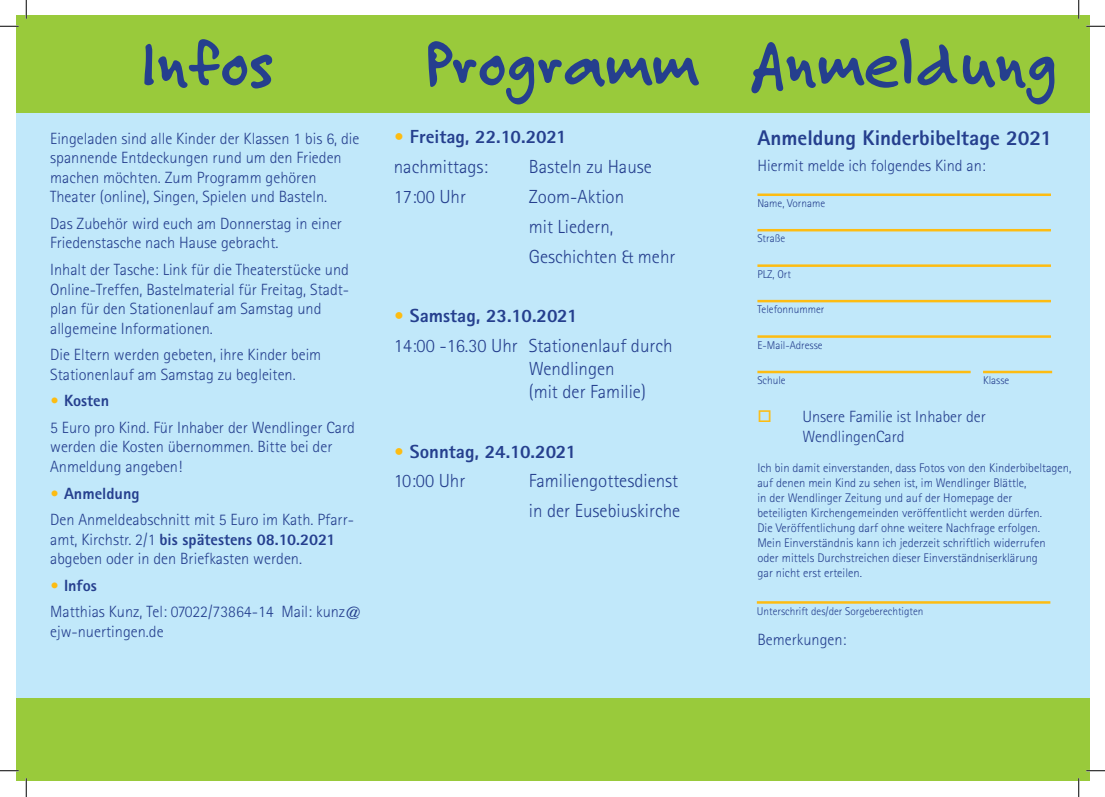
<style>
.page{position:relative;width:1105px;height:797px;background:#fff}
.page>*{position:absolute;margin:0;border:0;box-sizing:border-box;transform-origin:0 0}
.t1{font:700 68.75px "Felt Tip Roman";color:#253f8e}
.t2{font:800 21.25px "Rotis Sans Serif Std";color:#253f8e}
.t3{font:300 18.88px/22.8px "Rotis Sans Serif Std";color:#253f8e}
.t4{font:800 18.88px "Rotis Sans Serif Std";color:#253f8e}
.t5{font:300 16.25px/19.5px "Rotis Sans Serif Std";color:#253f8e}
.t6{font:800 16.25px "Rotis Sans Serif Std";color:#253f8e}
.t7{font:300 12.5px "Rotis Sans Serif Std";color:#253f8e}
.t8{font:300 11.25px "Rotis Sans Serif Std";color:#253f8e}
.s1{color:#fdbc12}
.s2{font-weight:800}
</style>
<div class="page">
<div style="left:16px;top:16px;width:1073px;height:97px;background:#99ca3b"></div>
<div style="left:16px;top:697px;width:1073px;height:84px;background:#99ca3b"></div>
<div style="left:16px;top:113px;width:1073px;height:584px;background:#c1e8fa"></div>
<hr style="left:757px;top:193px;width:294px;height:3px;background:#fdbc12">
<hr style="left:757px;top:229px;width:294px;height:2px;background:#fdbc12">
<hr style="left:757px;top:264px;width:294px;height:3px;background:#fdbc12">
<hr style="left:757px;top:300px;width:294px;height:2px;background:#fdbc12">
<hr style="left:757px;top:335px;width:294px;height:3px;background:#fdbc12">
<hr style="left:757px;top:371px;width:214px;height:2px;background:#fdbc12">
<hr style="left:983px;top:371px;width:69px;height:2px;background:#fdbc12">
<hr style="left:757px;top:601px;width:293px;height:2px;background:#fdbc12">
<svg style="left:0;top:25px;width:19px;height:2px"></svg>
<svg style="left:1086px;top:25px;width:19px;height:2px"></svg>
<svg style="left:0;top:770px;width:19px;height:1px"></svg>
<svg style="left:1086px;top:770px;width:19px;height:1px"></svg>
<svg style="left:25px;top:0;width:2px;height:19px"></svg>
<svg style="left:25px;top:778px;width:2px;height:19px"></svg>
<svg style="left:1078px;top:0;width:1px;height:19px"></svg>
<svg style="left:1078px;top:778px;width:1px;height:19px"></svg>
<p class="t1" style="left:141px;top:18px;width:135px">Infos</p>
<p class="t1" style="left:425px;top:18px;width:275px">Programm</p>
<p class="t1" style="left:750px;top:18px;width:310px">Anmeldung</p>
<p class="t5" style="left:50px;top:129px;width:311px">Eingeladen sind alle Kinder der Klassen 1 bis 6, die spannende Entdeckungen rund um den Frieden machen möchten. Zum Programm gehören</p>
<p class="t5" style="left:50px;top:187px;width:279px">Theater (online), Singen, Spielen und Basteln.</p>
<p class="t5" style="left:50px;top:214px;width:293px">Das Zubehör wird euch am Donnerstag in einer<br>Friedenstasche nach Hause gebracht.</p>
<p class="t5" style="left:50px;top:260px;width:301px;text-align:justify">Inhalt der Tasche: Link für die Theaterstücke und Online-Treffen, Bastelmaterial für Freitag, Stadt&shy;plan für den Stationenlauf am Samstag und</p>
<p class="t5" style="left:50px;top:318px;width:164px">allgemeine Informationen.</p>
<p class="t5" style="left:50px;top:345px;width:273px">Die Eltern werden gebeten, ihre Kinder beim</p>
<p class="t5" style="left:50px;top:364px;width:247px">Stationenlauf am Samstag zu begleiten.</p>
<p class="t6" style="left:50px;top:390px;width:60px"><span class="s1">•</span> Kosten</p>
<p class="t5" style="left:50px;top:417px;width:306px">5 Euro pro Kind. Für Inhaber der Wendlinger Card werden die Kosten übernommen. Bitte bei der<br>Anmeldung angeben!</p>
<p class="t6" style="left:50px;top:482px;width:91px"><span class="s1">•</span> Anmeldung</p>
<p class="t5" style="left:50px;top:510px;width:305px">Den Anmeldeabschnitt mit 5 Euro im Kath. Pfarr&shy;amt, Kirchstr. 2/1 <span class="s2">bis spätestens 08.10.2021</span></p>
<p class="t5" style="left:50px;top:549px;width:253px">abgeben oder in den Briefkasten werden.</p>
<p class="t6" style="left:50px;top:575px;width:48px"><span class="s1">•</span> Infos</p>
<p class="t5" style="left:50px;top:602px;width:313px">Matthias Kunz, Tel: 07022/73864-14 Mail: kunz@ ejw-nuertingen.de</p>
<p class="t4" style="left:394px;top:124px;width:174px"><span class="s1">•</span> Freitag, 22.10.2021</p>
<p class="t3" style="left:394px;top:155px;width:96px">nachmittags:</p>
<p class="t3" style="left:529px;top:155px;width:125px">Basteln zu Hause</p>
<p class="t3" style="left:394px;top:185px;width:74px">17:00 Uhr</p>
<p class="t3" style="left:529px;top:185px;width:97px">Zoom-Aktion</p>
<p class="t3" style="left:529px;top:215px;width:86px">mit Liedern,</p>
<p class="t3" style="left:529px;top:245px;width:148px">Geschichten &amp; mehr</p>
<p class="t2" style="left:757px;top:124px;width:296px">Anmeldung Kinderbibeltage 2021</p>
<p class="t5" style="left:757px;top:156px;width:230px">Hiermit melde ich folgendes Kind an:</p>
<p class="t8" style="left:757px;top:197px;width:69px">Name, Vorname</p>
<p class="t8" style="left:757px;top:232px;width:29px">Straße</p>
<p class="t8" style="left:757px;top:268px;width:35px">PLZ, Ort</p>
<p class="t8" style="left:757px;top:303px;width:69px">Telefonnummer</p>
<p class="t8" style="left:757px;top:338px;width:67px">E-Mail-Adresse</p>
<p class="t8" style="left:757px;top:374px;width:30px">Schule</p>
<p class="t8" style="left:983px;top:374px;width:28px">Klasse</p>
<p class="t4" style="left:394px;top:304px;width:185px"><span class="s1">•</span> Samstag, 23.10.2021</p>
<p class="t3" style="left:529px;top:334px;width:145px;text-indent:-135px">14:00 -16.30 Uhr Stationenlauf durch<br>Wendlingen<br>(mit der Familie)</p>
<p class="t5" style="left:757px;top:407px;width:230px"><span class="s1">□</span> Unsere Familie ist Inhaber der</p>
<p class="t5" style="left:802px;top:427px;width:104px">WendlingenCard</p>
<p class="t7" style="left:757px;top:460px;width:316px">Ich bin damit einverstanden, dass Fotos von den Kinderbibeltagen,</p>
<p class="t7" style="left:757px;top:475px;width:270px">auf denen mein Kind zu sehen ist, im Wendlinger Blättle,</p>
<p class="t7" style="left:757px;top:490px;width:257px">in der Wendlinger Zeitung und auf der Homepage der</p>
<p class="t7" style="left:757px;top:505px;width:286px">beteiligten Kirchengemeinden veröffentlicht werden dürfen.</p>
<p class="t7" style="left:757px;top:520px;width:284px">Die Veröffentlichung darf ohne weitere Nachfrage erfolgen.</p>
<p class="t7" style="left:757px;top:535px;width:290px">Mein Einverständnis kann ich jederzeit schriftlich widerrufen</p>
<p class="t7" style="left:757px;top:550px;width:282px">oder mittels Durchstreichen dieser Einverständniserklärung</p>
<p class="t7" style="left:757px;top:565px;width:106px">gar nicht erst erteilen.</p>
<p class="t4" style="left:394px;top:439px;width:184px"><span class="s1">•</span> Sonntag, 24.10.2021</p>
<p class="t3" style="left:394px;top:469px;width:73px">10:00 Uhr</p>
<p class="t3" style="left:529px;top:469px;width:151px">Familiengottesdienst</p>
<p class="t3" style="left:529px;top:499px;width:153px">in der Eusebiuskirche</p>
<p class="t8" style="left:757px;top:604px;width:168px">Unterschrift des/der Sorgeberechtigten</p>
<p class="t5" style="left:757px;top:630px;width:91px">Bemerkungen:</p>
</div>
